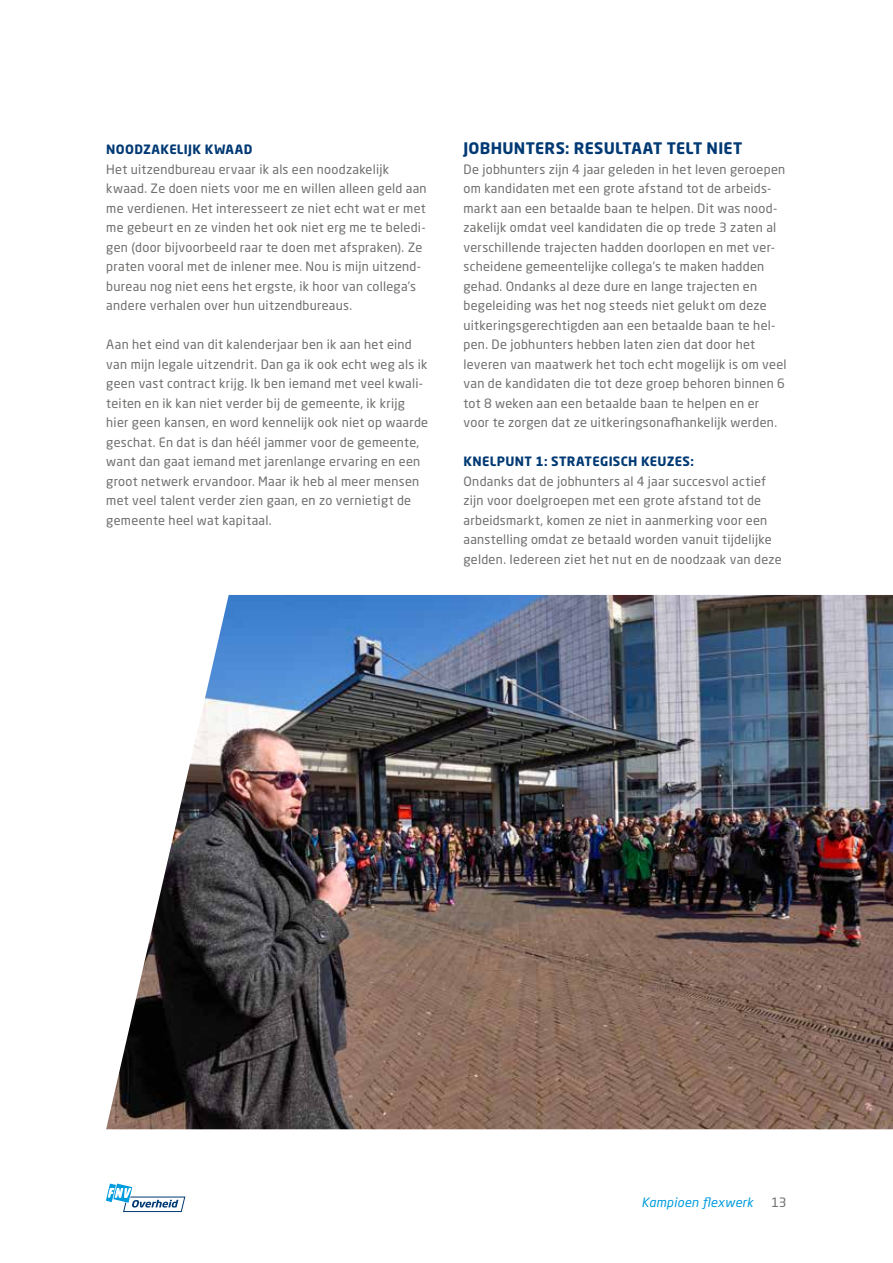
<style>
.page{position:relative;width:893px;height:1263px;background:#fff}
.page>*{position:absolute;margin:0;border:0;box-sizing:border-box;transform-origin:0 0}
.t1{font:700 15.75px "Neo Sans Pro";letter-spacing:.015em;color:#003974}
.t2{font:12.75px/19.5px "Neo Sans Pro";letter-spacing:.02em;color:#6f6f6e}
.t3{font:700 12.75px "Neo Sans Pro";letter-spacing:.025em;color:#003974}
.t4{font:italic 12.75px "Neo Sans Pro";letter-spacing:.02em;color:#009cde}
</style>
<div class="page">
<svg style="left:106px;top:1183px;width:80px;height:30px"></svg>
<img style="left:106px;top:595px;width:787px;height:534px">
<p class="t3" style="left:106px;top:141px;width:148px">NOODZAKELIJK KWAAD</p>
<p class="t2" style="left:106px;top:159px;width:322px">Het uitzendbureau ervaar ik als een noodzakelijk kwaad. Ze doen niets voor me en willen alleen geld aan me verdienen. Het interesseert ze niet echt wat er met me gebeurt en ze vinden het ook niet erg me te beledi&shy;gen (door bijvoorbeeld raar te doen met afspraken). Ze praten vooral met de inlener mee. Nou is mijn uitzend&shy;bureau nog niet eens het ergste, ik hoor van collega’s andere verhalen over hun uitzendbureaus.</p>
<p class="t2" style="left:106px;top:335px;width:323px">Aan het eind van dit kalenderjaar ben ik aan het eind van mijn legale uitzendrit. Dan ga ik ook echt weg als ik geen vast contract krijg. Ik ben iemand met veel kwali&shy;teiten en ik kan niet verder bij de gemeente, ik krijg hier geen kansen, en word kennelijk ook niet op waarde geschat. En dat is dan héél jammer voor de gemeente, want dan gaat iemand met jarenlange ervaring en een groot netwerk ervandoor. Maar ik heb al meer mensen met veel talent verder zien gaan, en zo vernietigt de gemeente heel wat kapitaal.</p>
<p class="t1" style="left:463px;top:138px;width:280px">JOBHUNTERS: RESULTAAT TELT NIET</p>
<p class="t2" style="left:463px;top:159px;width:325px">De jobhunters zijn 4 jaar geleden in het leven geroepen om kandidaten met een grote afstand tot de arbeids&shy;markt aan een betaalde baan te helpen. Dit was nood&shy;zakelijk omdat veel kandidaten die op trede 3 zaten al verschillende trajecten hadden doorlopen en met ver&shy;scheidene gemeentelijke collega’s te maken hadden gehad. Ondanks al deze dure en lange trajecten en begeleiding was het nog steeds niet gelukt om deze uitkeringsgerechtigden aan een betaalde baan te hel&shy;pen. De jobhunters hebben laten zien dat door het leveren van maatwerk het toch echt mogelijk is om veel van de kandidaten die tot deze groep behoren binnen 6 tot 8 weken aan een betaalde baan te helpen en er voor te zorgen dat ze uitkeringsonafhankelijk werden.</p>
<p class="t3" style="left:463px;top:453px;width:232px">KNELPUNT 1: STRATEGISCH KEUZES:</p>
<p class="t2" style="left:463px;top:471px;width:320px">Ondanks dat de jobhunters al 4 jaar succesvol actief zijn voor doelgroepen met een grote afstand tot de arbeidsmarkt, komen ze niet in aanmerking voor een aanstelling omdat ze betaald worden vanuit tijdelijke gelden. Iedereen ziet het nut en de noodzaak van deze</p>
<p class="t4" style="left:641px;top:1195px;width:113px">Kampioen flexwerk</p>
<p class="t2" style="left:771px;top:1193px;width:17px">13</p>
</div>
